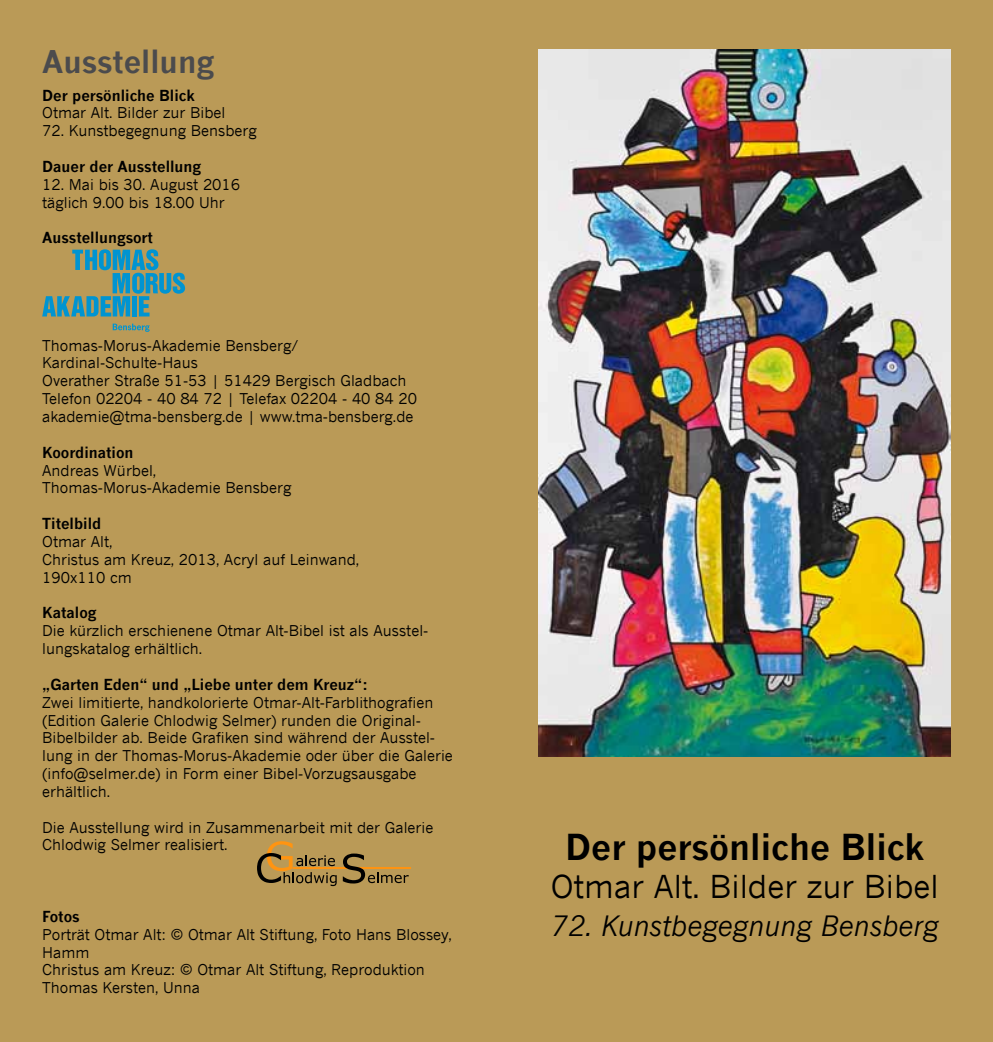
<style>
.page{position:relative;width:993px;height:1042px;background:#fff}
.page>*{position:absolute;margin:0;border:0;box-sizing:border-box;transform-origin:0 0}
.t1{font:700 35px "News Gothic";color:#000}
.t2{font:31.5px "News Gothic";color:#000}
.t3{font:700 30.62px "News Gothic";color:#4b4b4d}
.t4{font:italic 28px "News Gothic";color:#000}
.t5{font:14.88px/17.8px "News Gothic";color:#000}
.t6{font:700 14.88px "News Gothic";color:#000}
</style>
<div class="page">
<div style="left:0;top:0;width:992px;height:1042px;background:#ba9a57"></div>
<svg style="left:42px;top:249px;width:143px;height:67px;background:#739785"></svg>
<svg style="left:113px;top:324px;width:36px;height:8px"></svg>
<img style="left:538px;top:50px;width:412px;height:707px">
<svg style="left:257px;top:841px;width:79px;height:45px;background:#a18043"></svg>
<hr style="left:293px;top:867px;width:117px;height:2px;background:#ff9311">
<svg style="left:343px;top:853px;width:65px;height:30px;background:#977a41"></svg>
<h3 class="t3" style="left:42px;top:42px;width:173px">Ausstellung</h3>
<p class="t6" style="left:42px;top:86px;width:154px">Der persönliche Blick</p>
<p class="t5" style="left:42px;top:104px;width:185px">Otmar Alt. Bilder zur Bibel</p>
<p class="t5" style="left:42px;top:122px;width:216px">72. Kunstbegegnung Bensberg</p>
<p class="t6" style="left:42px;top:157px;width:160px">Dauer der Ausstellung</p>
<p class="t5" style="left:42px;top:175px;width:199px">12. Mai bis 30. August 2016 täglich 9.00 bis 18.00 Uhr</p>
<p class="t6" style="left:42px;top:228px;width:112px">Ausstellungsort</p>
<p class="t5" style="left:42px;top:336px;width:376px">Thomas-Morus-Akademie Bensberg/ Kardinal-Schulte-Haus<br>Overather Straße 51-53 | 51429 Bergisch Gladbach Telefon 02204 - 40 84 72 | Telefax 02204 - 40 84 20 akademie@tma-bensberg.de | www.tma-bensberg.de</p>
<p class="t6" style="left:42px;top:443px;width:93px">Koordination</p>
<p class="t5" style="left:42px;top:461px;width:250px">Andreas Würbel,<br>Thomas-Morus-Akademie Bensberg</p>
<p class="t6" style="left:42px;top:514px;width:61px">Titelbild</p>
<p class="t5" style="left:42px;top:532px;width:318px">Otmar Alt,<br>Christus am Kreuz, 2013, Acryl auf Leinwand,<br>190x110 cm</p>
<p class="t6" style="left:42px;top:603px;width:56px">Katalog</p>
<p class="t5" style="left:42px;top:621px;width:387px">Die kürzlich erschienene Otmar Alt-Bibel ist als Ausstel&shy;lungskatalog erhältlich.</p>
<p class="t6" style="left:42px;top:675px;width:327px">„Garten Eden“ und „Liebe unter dem Kreuz“:</p>
<p class="t5" style="left:42px;top:693px;width:412px">Zwei limitierte, handkolorierte Otmar-Alt-Farblithografien (Edition Galerie Chlodwig Selmer) runden die Original-Bibelbilder ab. Beide Grafiken sind während der Ausstel&shy;lung in der Thomas-Morus-Akademie oder über die Galerie (info@selmer.de) in Form einer Bibel-Vorzugsausgabe erhältlich.</p>
<p class="t5" style="left:42px;top:818px;width:392px">Die Ausstellung wird in Zusammenarbeit mit der Galerie<br>Chlodwig Selmer realisiert.</p>
<p class="t6" style="left:42px;top:907px;width:39px">Fotos</p>
<p class="t5" style="left:42px;top:925px;width:411px">Porträt Otmar Alt: © Otmar Alt Stiftung, Foto Hans Blossey, Hamm<br>Christus am Kreuz: © Otmar Alt Stiftung, Reproduktion Thomas Kersten, Unna</p>
<h1 class="t1" style="left:565px;top:824px;width:360px">Der persönliche Blick</h1>
<h2 class="t2" style="left:550px;top:867px;width:389px">Otmar Alt. Bilder zur Bibel</h2>
<h3 class="t4" style="left:550px;top:909px;width:389px">72. Kunstbegegnung Bensberg</h3>
</div>
